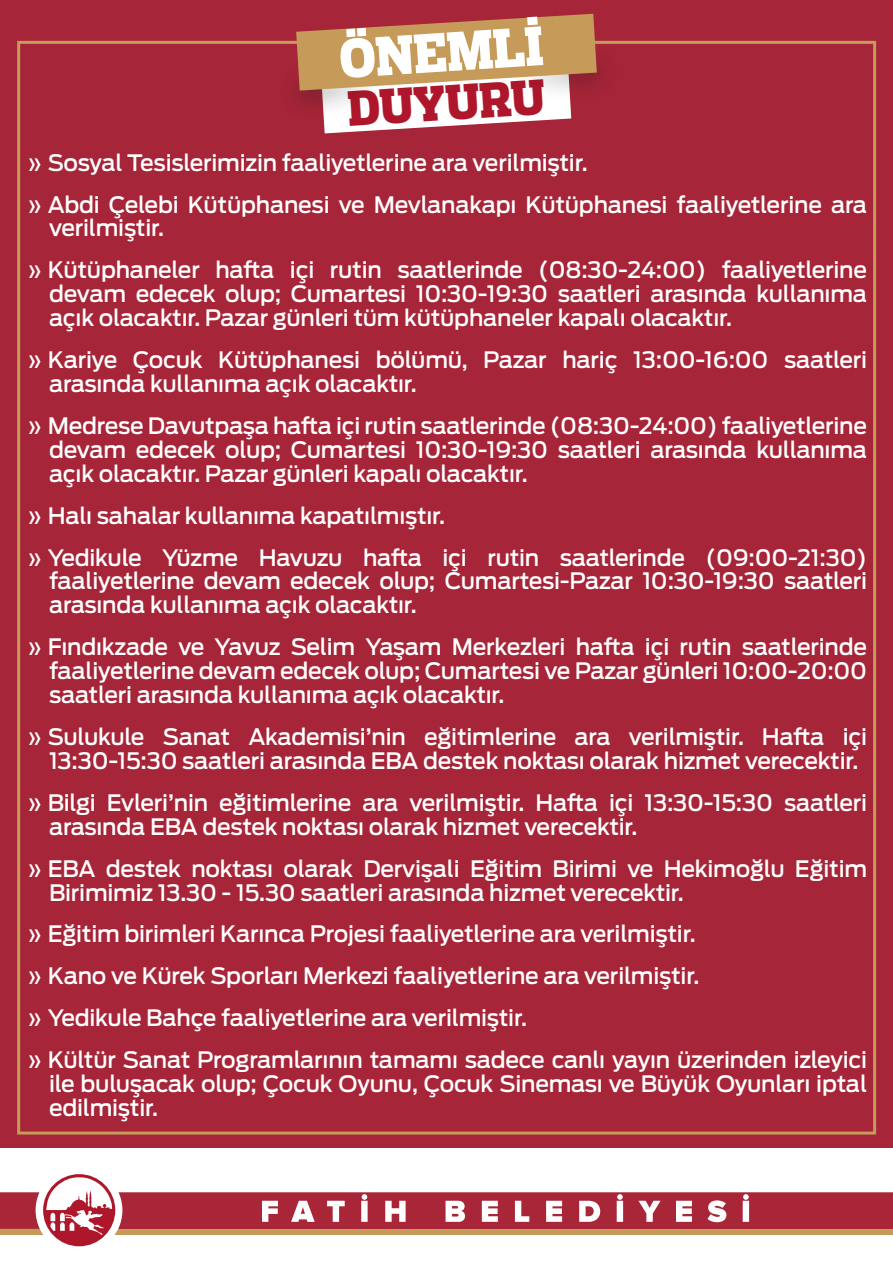
<style>
.page{position:relative;width:893px;height:1263px;background:#fff}
.page>*{position:absolute;margin:0;border:0;box-sizing:border-box;transform-origin:0 0}
.t1{font:900 52.2px "Antenna Serif Condensed";color:#fff}
.t2{font:900 46.8px "Antenna Serif Condensed";color:#ae172b}
.t3{font:500 22.5px/23.9px "Ford Antenna";letter-spacing:-.01em;color:#fff}
</style>
<div class="page">
<div style="left:0;top:0;width:893px;height:1147px;background:#a62538"></div>
<svg style="left:0;top:1174px;width:893px;height:72px"></svg>
<img style="left:245px;top:40px;width:86px;height:94px">
<img style="left:590px;top:13px;width:61px;height:70px">
<svg style="left:296px;top:14px;width:301px;height:119px"></svg>
<h1 class="t1" style="left:337px;top:23px;width:205px;rotate:-4deg">ÖNEMLİ</h1>
<h2 class="t2" style="left:346px;top:77px;width:199px;rotate:-4deg">DUYURU</h2>
<p class="t3" style="left:27px;top:139px;width:842px;line-height:41.8px">» Sosyal Tesislerimizin faaliyetlerine ara verilmiştir.<br>» Abdi Çelebi Kütüphanesi ve Mevlanakapı Kütüphanesi faaliyetlerine ara</p>
<p class="t3" style="left:27px;top:205px;width:842px;line-height:41.8px;text-indent:23px">verilmiştir.<br>» Kütüphaneler hafta içi rutin saatlerinde (08:30-24:00) faaliyetlerine</p>
<p class="t3" style="left:49px;top:280px;width:820px">devam edecek olup; Cumartesi 10:30-19:30 saatleri arasında kullanıma açık olacaktır. Pazar günleri tüm kütüphaneler kapalı olacaktır.</p>
<p class="t3" style="left:49px;top:345px;width:820px;text-indent:-23px">» Kariye Çocuk Kütüphanesi bölümü, Pazar hariç 13:00-16:00 saatleri arasında kullanıma açık olacaktır.</p>
<p class="t3" style="left:49px;top:411px;width:820px;text-align:justify;text-indent:-23px">» Medrese Davutpaşa hafta içi rutin saatlerinde (08:30-24:00) faaliyetlerine devam edecek olup; Cumartesi 10:30-19:30 saatleri arasında kullanıma açık olacaktır. Pazar günleri kapalı olacaktır.</p>
<p class="t3" style="left:27px;top:492px;width:842px;line-height:41.8px">» Halı sahalar kullanıma kapatılmıştır.<br>» Yedikule Yüzme Havuzu hafta içi rutin saatlerinde (09:00-21:30)</p>
<p class="t3" style="left:49px;top:567px;width:820px">faaliyetlerine devam edecek olup; Cumartesi-Pazar 10:30-19:30 saatleri arasında kullanıma açık olacaktır.</p>
<p class="t3" style="left:49px;top:633px;width:820px;text-align:justify;text-indent:-23px">» Fındıkzade ve Yavuz Selim Yaşam Merkezleri hafta içi rutin saatlerinde faaliyetlerine devam edecek olup; Cumartesi ve Pazar günleri 10:00-20:00 saatleri arasında kullanıma açık olacaktır.</p>
<p class="t3" style="left:49px;top:722px;width:820px;text-indent:-23px">» Sulukule Sanat Akademisi’nin eğitimlerine ara verilmiştir. Hafta içi<br>13:30-15:30 saatleri arasında EBA destek noktası olarak hizmet verecektir.</p>
<p class="t3" style="left:49px;top:788px;width:820px;text-indent:-23px">» Bilgi Evleri’nin eğitimlerine ara verilmiştir. Hafta içi 13:30-15:30 saatleri arasında EBA destek noktası olarak hizmet verecektir.</p>
<p class="t3" style="left:49px;top:854px;width:820px;text-indent:-23px">» EBA destek noktası olarak Dervişali Eğitim Birimi ve Hekimoğlu Eğitim<br>Birimimiz 13.30 - 15.30 saatleri arasında hizmet verecektir.</p>
<p class="t3" style="left:27px;top:911px;width:842px;line-height:41.8px">» Eğitim birimleri Karınca Projesi faaliyetlerine ara verilmiştir.<br>» Kano ve Kürek Sporları Merkezi faaliyetlerine ara verilmiştir.<br>» Yedikule Bahçe faaliyetlerine ara verilmiştir.<br>» Kültür Sanat Programlarının tamamı sadece canlı yayın üzerinden izleyici</p>
<p class="t3" style="left:49px;top:1069px;width:820px">ile buluşacak olup; Çocuk Oyunu, Çocuk Sineması ve Büyük Oyunları iptal edilmiştir.</p>
</div>
